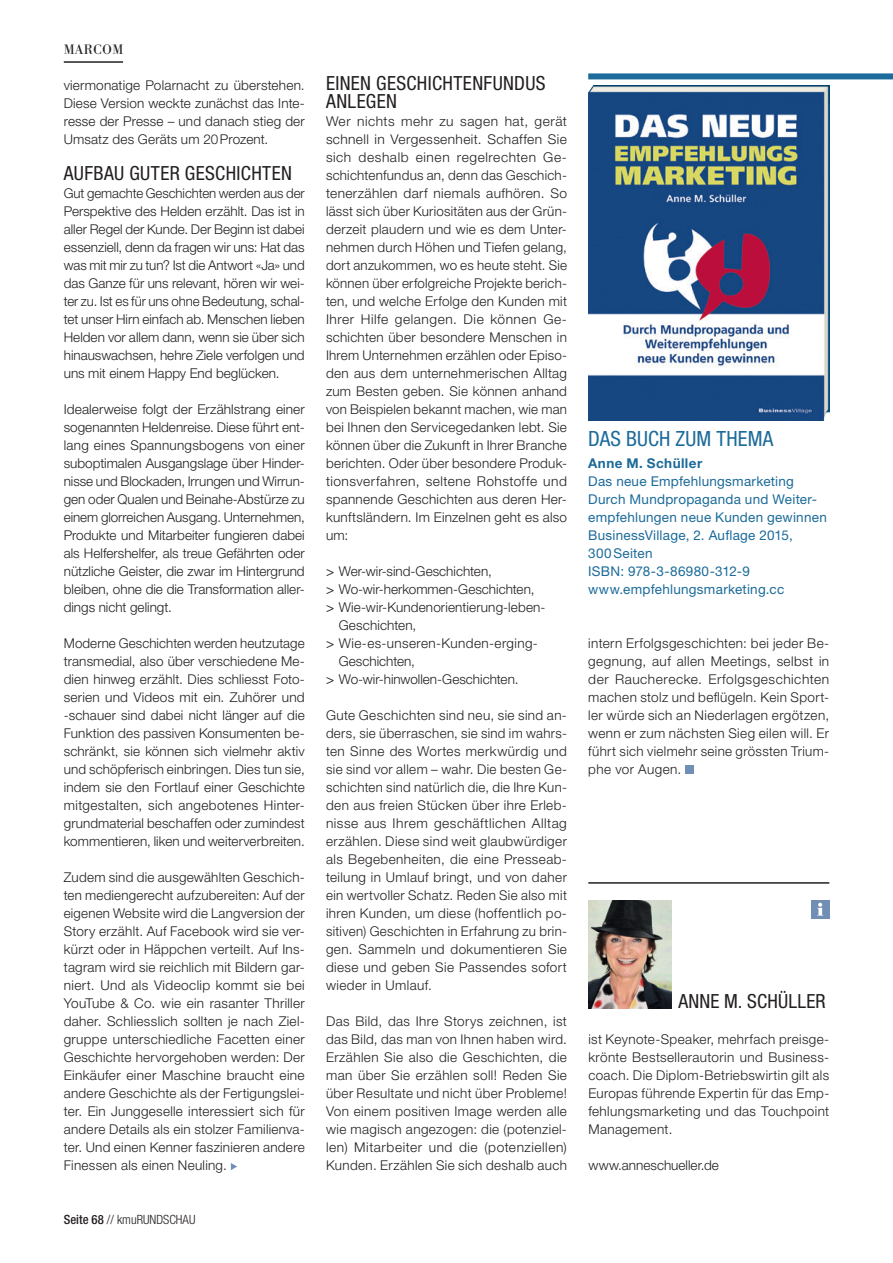
<style>
.page{position:relative;width:893px;height:1263px;background:#fff}
.page>*{position:absolute;margin:0;border:0;box-sizing:border-box;transform-origin:0 0}
.t1{font:condensed 21px "Helvetica Neue LT Std";letter-spacing:.01em;color:#1c6b9a}
.t2{font:condensed 19.5px/18px "Helvetica Neue LT Std";letter-spacing:.02em;color:#231f20}
.t3{font:300 13.5px/18px "Helvetica Neue LT Std";letter-spacing:.015em;color:#231f20;text-align:justify}
.t4{font:13.5px/18px "Helvetica Neue LT Std";letter-spacing:.02em;color:#1c6b9a}
.t5{font:700 13.5px "Helvetica Neue LT Std";letter-spacing:.03em;color:#1c6b9a}
.t6{font:13.5px "Bodoni Berthold BQ";letter-spacing:.05em;color:#231f20}
.t7{font:300 condensed 12.75px "Helvetica Neue LT Std";color:#231f20}
.s1{font-weight:500}
.s2{font-weight:400}
</style>
<div class="page">
<hr style="left:64px;top:61px;width:59px;height:2px;background:#231f20">
<div style="left:686px;top:765px;width:8px;height:9px;background:#718fb5"></div>
<img style="left:588px;top:85px;width:241px;height:336px">
<div style="left:588px;top:73px;width:305px;height:6px;background:#1c6b9a"></div>
<img style="left:588px;top:900px;width:83px;height:108px">
<hr style="left:588px;top:882px;width:241px;height:2px;background:#231f20">
<div style="left:811px;top:900px;width:18px;height:18px;background:#718fb5"></div>
<svg style="left:817px;top:903px;width:6px;height:12px"></svg>
<svg style="left:231px;top:1163px;width:6px;height:7px"></svg>
<p class="t6" style="left:64px;top:42px;width:61px">MARCOM</p>
<p class="t3" style="left:64px;top:76px;width:242px">viermonatige Polarnacht zu überstehen.<br>Diese Version weckte zunächst das Inte&shy;resse der Presse – und danach stieg der Umsatz des Geräts um 20Prozent.</p>
<h2 class="t2" style="left:64px;top:164px;width:230px">AUFBAU GUTER GESCHICHTEN</h2>
<p class="t3" style="left:64px;top:184px;width:242px">Gut gemachte Geschichten werden aus der Perspektive des Helden erzählt. Das ist in aller Regel der Kunde. Der Beginn ist dabei essenziell, denn da fragen wir uns: Hat das was mit mir zu tun? Ist die Antwort «Ja» und das Ganze für uns relevant, hören wir wei&shy;ter zu. Ist es für uns ohne Bedeutung, schal&shy;tet unser Hirn einfach ab. Menschen lieben Helden vor allem dann, wenn sie über sich hinauswachsen, hehre Ziele verfolgen und uns mit einem Happy End beglücken.</p>
<p class="t3" style="left:64px;top:400px;width:242px">Idealerweise folgt der Erzählstrang einer sogenannten Heldenreise. Diese führt ent&shy;lang eines Spannungsbogens von einer suboptimalen Ausgangslage über Hinder&shy;nisse und Blockaden, Irrungen und Wirrun&shy;gen oder Qualen und Beinahe-Abstürze zu einem glorreichen Ausgang. Unternehmen, Produkte und Mitarbeiter fungieren dabei als Helfershelfer, als treue Gefährten oder nützliche Geister, die zwar im Hintergrund bleiben, ohne die die Transformation aller&shy;dings nicht gelingt.</p>
<p class="t3" style="left:64px;top:634px;width:242px">Moderne Geschichten werden heutzutage transmedial, also über verschiedene Me&shy;dien hinweg erzählt. Dies schliesst Foto&shy;serien und Videos mit ein. Zuhörer und -schauer sind dabei nicht länger auf die Funktion des passiven Konsumenten be&shy;schränkt, sie können sich vielmehr aktiv und schöpferisch einbringen. Dies tun sie, indem sie den Fortlauf einer Geschichte mitgestalten, sich angebotenes Hinter&shy;grundmaterial beschaffen oder zumindest kommentieren, liken und weiterverbreiten.</p>
<p class="t3" style="left:64px;top:868px;width:242px">Zudem sind die ausgewählten Geschich&shy;ten mediengerecht aufzubereiten: Auf der eigenen Website wird die Langversion der Story erzählt. Auf Facebook wird sie ver&shy;kürzt oder in Häppchen verteilt. Auf Ins&shy;tagram wird sie reichlich mit Bildern gar&shy;niert. Und als Videoclip kommt sie bei YouTube &amp; Co. wie ein rasanter Thriller daher. Schliesslich sollten je nach Ziel&shy;gruppe unterschiedliche Facetten einer Geschichte hervorgehoben werden: Der Einkäufer einer Maschine braucht eine andere Geschichte als der Fertigungslei&shy;ter. Ein Junggeselle interessiert sich für andere Details als ein stolzer Familienva&shy;ter. Und einen Kenner faszinieren andere Finessen als einen Neuling.</p>
<p class="t7" style="left:64px;top:1212px;width:133px"><span class="s1">Seite 68</span> // kmuRUNDSCHAU</p>
<h2 class="t2" style="left:326px;top:74px;width:221px">EINEN GESCHICHTENFUNDUS<br>ANLEGEN</h2>
<p class="t3" style="left:326px;top:112px;width:242px">Wer nichts mehr zu sagen hat, gerät schnell in Vergessenheit. Schaffen Sie sich deshalb einen regelrechten Ge&shy;schichtenfundus an, denn das Geschich&shy;tenerzählen darf niemals aufhören. So lässt sich über Kuriositäten aus der Grün&shy;derzeit plaudern und wie es dem Unter&shy;nehmen durch Höhen und Tiefen gelang, dort anzukommen, wo es heute steht. Sie können über erfolgreiche Projekte berich&shy;ten, und welche Erfolge den Kunden mit Ihrer Hilfe gelangen. Die können Ge&shy;schichten über besondere Menschen in Ihrem Unternehmen erzählen oder Episo&shy;den aus dem unternehmerischen Alltag zum Besten geben. Sie können anhand von Beispielen bekannt machen, wie man bei Ihnen den Servicegedanken lebt. Sie können über die Zukunft in Ihrer Branche berichten. Oder über besondere Produk&shy;tionsverfahren, seltene Rohstoffe und spannende Geschichten aus deren Her&shy;kunftsländern. Im Einzelnen geht es also um:</p>
<p class="t3" style="left:326px;top:562px;width:167px"><span class="s2">&gt;</span> Wer-wir-sind-Geschichten,</p>
<p class="t3" style="left:326px;top:580px;width:210px"><span class="s2">&gt;</span> Wo-wir-herkommen-Geschichten,</p>
<p class="t3" style="left:326px;top:598px;width:221px"><span class="s2">&gt;</span> Wie-wir-Kundenorientierung-leben-</p>
<p class="t3" style="left:339px;top:616px;width:79px">Geschichten,</p>
<p class="t3" style="left:326px;top:634px;width:213px"><span class="s2">&gt;</span> Wie-es-unseren-Kunden-erging-</p>
<p class="t3" style="left:339px;top:652px;width:78px">Geschichten,</p>
<p class="t3" style="left:326px;top:670px;width:194px"><span class="s2">&gt;</span> Wo-wir-hinwollen-Geschichten.</p>
<p class="t3" style="left:326px;top:706px;width:242px">Gute Geschichten sind neu, sie sind an&shy;ders, sie überraschen, sie sind im wahrs&shy;ten Sinne des Wortes merkwürdig und sie sind vor allem – wahr. Die besten Ge&shy;schichten sind natürlich die, die Ihre Kun&shy;den aus freien Stücken über ihre Erleb&shy;nisse aus Ihrem geschäftlichen Alltag erzählen. Diese sind weit glaubwürdiger als Begebenheiten, die eine Presseab&shy;teilung in Umlauf bringt, und von daher ein wertvoller Schatz. Reden Sie also mit ihren Kunden, um diese (hoffentlich po&shy;sitiven) Geschichten in Erfahrung zu brin&shy;gen. Sammeln und dokumentieren Sie diese und geben Sie Passendes sofort wieder in Umlauf.</p>
<p class="t3" style="left:326px;top:1012px;width:242px">Das Bild, das Ihre Storys zeichnen, ist das Bild, das man von Ihnen haben wird.<br>Erzählen Sie also die Geschichten, die man über Sie erzählen soll! Reden Sie über Resultate und nicht über Probleme!<br>Von einem positiven Image werden alle wie magisch angezogen: die (potenziel&shy;len) Mitarbeiter und die (potenziellen)<br>Kunden. Erzählen Sie sich deshalb auch</p>
<h1 class="t1" style="left:588px;top:426px;width:187px">DAS BUCH ZUM THEMA</h1>
<p class="t5" style="left:588px;top:455px;width:116px">Anne M. Schüller</p>
<p class="t4" style="left:588px;top:472px;width:240px">Das neue Empfehlungsmarketing<br>Durch Mundpropaganda und Weiter&shy;empfehlungen neue Kunden gewinnen<br>BusinessVillage, 2. Auflage 2015,<br>300Seiten<br>ISBN: 978-3-86980-312-9 www.empfehlungsmarketing.cc</p>
<p class="t3" style="left:588px;top:634px;width:242px">intern Erfolgsgeschichten: bei jeder Be&shy;gegnung, auf allen Meetings, selbst in der Raucherecke. Erfolgsgeschichten machen stolz und beflügeln. Kein Sport&shy;ler würde sich an Niederlagen ergötzen, wenn er zum nächsten Sieg eilen will. Er führt sich vielmehr seine grössten Trium&shy;phe vor Augen.</p>
<h2 class="t2" style="left:678px;top:992px;width:149px">ANNE M. SCHÜLLER</h2>
<p class="t3" style="left:588px;top:1030px;width:242px">ist Keynote-Speaker, mehrfach preisge&shy;krönte Bestsellerautorin und Business&shy;coach. Die Diplom-Betriebswirtin gilt als Europas führende Expertin für das Emp&shy;fehlungsmarketing und das Touchpoint Management.</p>
<p class="t3" style="left:588px;top:1156px;width:132px">www.anneschueller.de</p>
</div>
